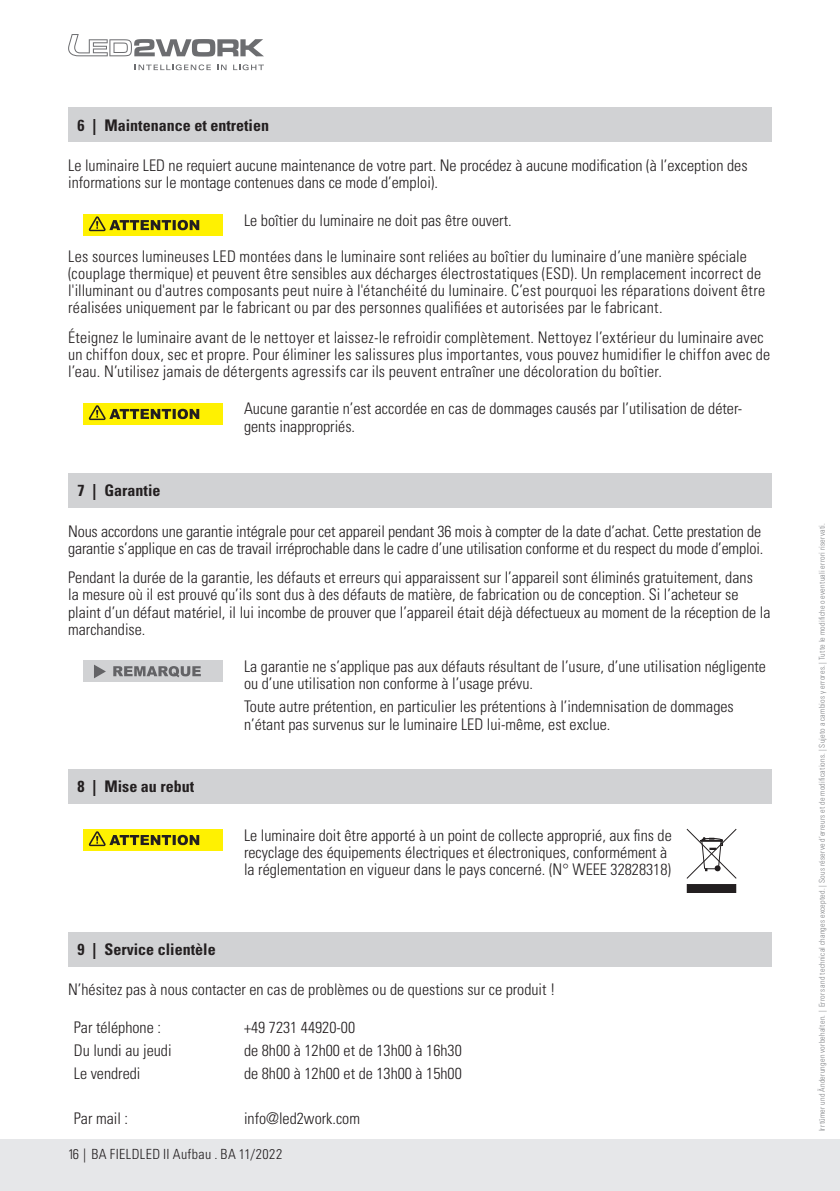
<style>
.page{position:relative;width:840px;height:1191px;background:#fff}
.page>*{position:absolute;margin:0;border:0;box-sizing:border-box;transform-origin:0 0}
.t1{font:300 condensed 16px/17.2px "Univers LT Std";color:#231f20}
.t2{font:700 condensed 16px "Univers LT Std";color:#231f20}
.t3{font:300 condensed 14px "Univers LT Std";letter-spacing:.03em;color:#231f20}
.t4{font:300 condensed 8px "Univers LT Std";letter-spacing:.025em;color:#808285}
</style>
<div class="page">
<div style="left:0;top:1140px;width:839px;height:51px;background:#e6e7e9"></div>
<svg style="left:68px;top:34px;width:196px;height:23px"></svg>
<svg style="left:134px;top:64px;width:77px;height:6px"></svg>
<svg style="left:217px;top:65px;width:9px;height:5px"></svg>
<svg style="left:233px;top:64px;width:31px;height:6px"></svg>
<div style="left:68px;top:108px;width:703px;height:34px;background:#d1d2d4"></div>
<div style="left:84px;top:214px;width:139px;height:21px;background:#fff101"></div>
<svg style="left:89px;top:216px;width:110px;height:15px"></svg>
<div style="left:84px;top:403px;width:139px;height:21px;background:#fff101"></div>
<svg style="left:89px;top:405px;width:110px;height:15px"></svg>
<div style="left:68px;top:473px;width:703px;height:34px;background:#d1d2d4"></div>
<div style="left:84px;top:660px;width:139px;height:22px;background:#d1d2d4"></div>
<svg style="left:94px;top:664px;width:12px;height:14px"></svg>
<svg style="left:113px;top:666px;width:88px;height:11px"></svg>
<div style="left:68px;top:769px;width:703px;height:34px;background:#d1d2d4"></div>
<div style="left:84px;top:829px;width:139px;height:21px;background:#fff101"></div>
<svg style="left:89px;top:831px;width:110px;height:15px"></svg>
<div style="left:686px;top:884px;width:49px;height:8px;background:#231f20"></div>
<svg style="left:686px;top:828px;width:50px;height:51px"></svg>
<div style="left:68px;top:932px;width:703px;height:34px;background:#d1d2d4"></div>
<p class="t2" style="left:77px;top:115px;width:193px">6 | Maintenance et entretien</p>
<p class="t1" style="left:68px;top:157px;width:680px">Le luminaire LED ne requiert aucune maintenance de votre part. Ne procédez à aucune modification (à l’exception des informations sur le montage contenues dans ce mode d’emploi).</p>
<p class="t1" style="left:244px;top:211px;width:269px">Le boîtier du luminaire ne doit pas être ouvert.</p>
<p class="t1" style="left:68px;top:247px;width:698px">Les sources lumineuses LED montées dans le luminaire sont reliées au boîtier du luminaire d’une manière spéciale (couplage thermique) et peuvent être sensibles aux décharges électrostatiques (ESD). Un remplacement incorrect de l'illuminant ou d'autres composants peut nuire à l'étanchéité du luminaire. C’est pourquoi les réparations doivent être réalisées uniquement par le fabricant ou par des personnes qualifiées et autorisées par le fabricant.</p>
<p class="t1" style="left:68px;top:328px;width:703px">Éteignez le luminaire avant de le nettoyer et laissez-le refroidir complètement. Nettoyez l’extérieur du luminaire avec un chiffon doux, sec et propre. Pour éliminer les salissures plus importantes, vous pouvez humidifier le chiffon avec de l’eau. N’utilisez jamais de détergents agressifs car ils peuvent entraîner une décoloration du boîtier.</p>
<p class="t1" style="left:244px;top:400px;width:499px">Aucune garantie n’est accordée en cas de dommages causés par l’utilisation de déter&shy;gents inappropriés.</p>
<p class="t2" style="left:77px;top:480px;width:85px">7 | Garantie</p>
<p class="t1" style="left:68px;top:522px;width:696px">Nous accordons une garantie intégrale pour cet appareil pendant 36 mois à compter de la date d’achat. Cette prestation de garantie s’applique en cas de travail irréprochable dans le cadre d’une utilisation conforme et du respect du mode d’emploi.</p>
<p class="t1" style="left:68px;top:569px;width:703px">Pendant la durée de la garantie, les défauts et erreurs qui apparaissent sur l’appareil sont éliminés gratuitement, dans<br>la mesure où il est prouvé qu’ils sont dus à des défauts de matière, de fabrication ou de conception. Si l’acheteur se plaint d’un défaut matériel, il lui incombe de prouver que l’appareil était déjà défectueux au moment de la réception de la marchandise.</p>
<p class="t1" style="left:244px;top:658px;width:523px">La garantie ne s’applique pas aux défauts résultant de l’usure, d’une utilisation négligente ou d’une utilisation non conforme à l’usage prévu.</p>
<p class="t1" style="left:244px;top:698px;width:491px">Toute autre prétention, en particulier les prétentions à l’indemnisation de dommages n’étant pas survenus sur le luminaire LED lui-même, est exclue.</p>
<p class="t2" style="left:77px;top:776px;width:118px">8 | Mise au rebut</p>
<p class="t1" style="left:244px;top:826px;width:429px">Le luminaire doit être apporté à un point de collecte approprié, aux fins de recyclage des équipements électriques et électroniques, conformément à la réglementation en vigueur dans le pays concerné. (N° WEEE 32828318)</p>
<p class="t2" style="left:77px;top:939px;width:140px">9 | Service clientèle</p>
<p class="t1" style="left:68px;top:981px;width:488px">N’hésitez pas à nous contacter en cas de problèmes ou de questions sur ce produit !</p>
<p class="t1" style="left:74px;top:1018px;width:89px">Par téléphone :</p>
<p class="t1" style="left:244px;top:1018px;width:113px">+49 7231 44920-00</p>
<p class="t1" style="left:74px;top:1041px;width:99px">Du lundi au jeudi</p>
<p class="t1" style="left:244px;top:1041px;width:219px">de 8h00 à 12h00 et de 13h00 à 16h30</p>
<p class="t1" style="left:74px;top:1064px;width:68px">Le vendredi</p>
<p class="t1" style="left:244px;top:1064px;width:219px">de 8h00 à 12h00 et de 13h00 à 15h00</p>
<p class="t1" style="left:74px;top:1110px;width:56px">Par mail :</p>
<p class="t1" style="left:244px;top:1110px;width:117px">info@led2work.com</p>
<p class="t3" style="left:68px;top:1145px;width:215px">16 | BA FIELDLED II Aufbau . BA 11/2022</p>
<p class="t4" style="left:816px;top:1131px;width:610px;rotate:-90deg">Irrtümer und Änderungen vorbehalten. | Errors and technical changes excepted. | Sous réserve d’erreurs et de modifications. | Sujeto a cambios y errores. | Tutte le modifiche o eventuali errori riservati.</p>
</div>
